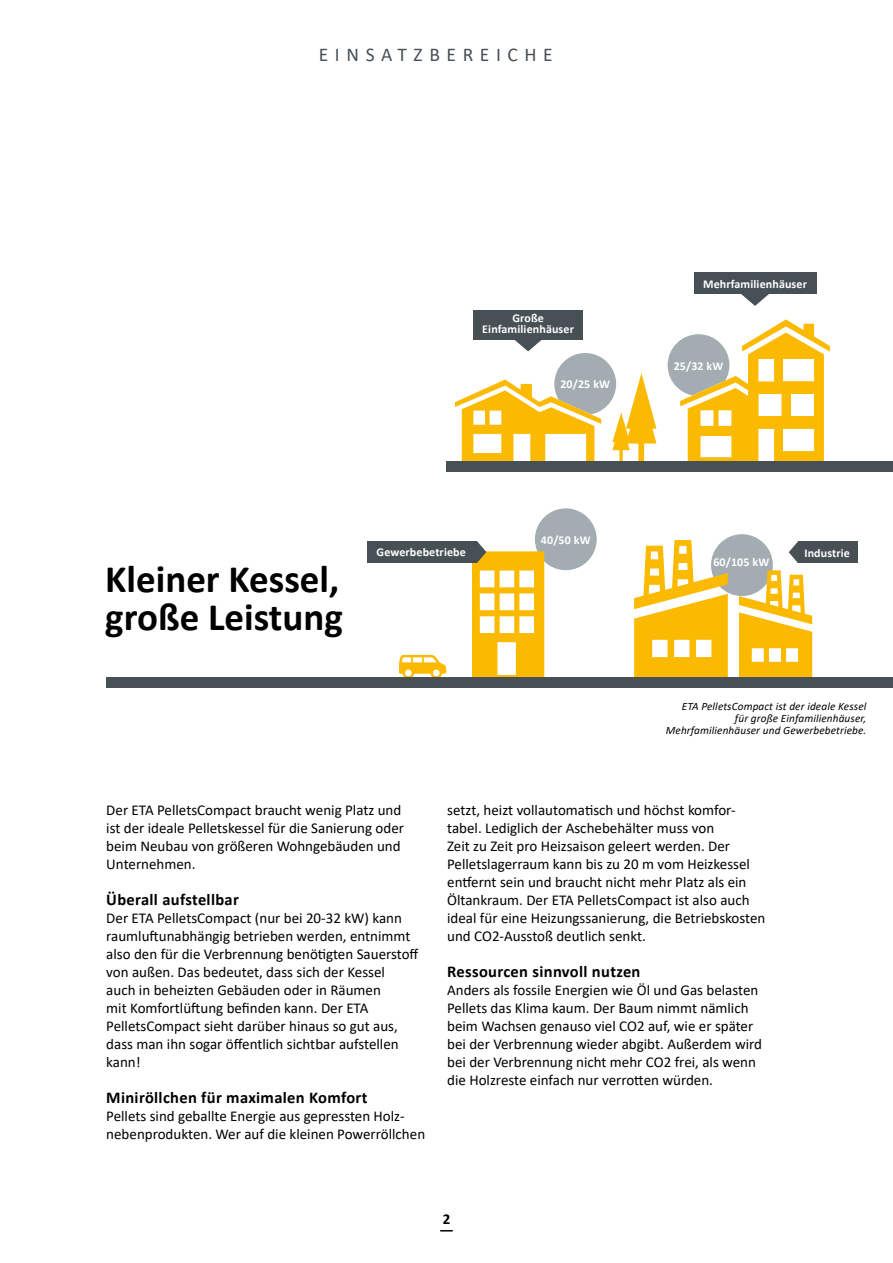
<style>
.page{position:relative;width:893px;height:1263px;background:#fff}
.page>*{position:absolute;margin:0;border:0;box-sizing:border-box;transform-origin:0 0}
.t1{font:700 39px/37.5px "Calibri";color:#000}
.t2{font:19.5px "Calibri";letter-spacing:.34em;color:#465055}
.t3{font:700 16.5px "Calibri";letter-spacing:.02em;color:#000}
.t4{font:15px/18px "Calibri";color:#000}
.t5{font:700 15px "Calibri";color:#000}
.t6{font:700 12px/10.5px "Calibri";letter-spacing:.01em;color:#fff;text-align:center}
.t7{font:italic 11.25px/12px "Calibri";letter-spacing:.01em;color:#000;text-align:right}
</style>
<div class="page">
<div style="left:535px;top:508px;width:62px;height:62px;background:#a2acb1;border-radius:50%"></div>
<div style="left:711px;top:534px;width:62px;height:62px;background:#a2acb1;border-radius:50%"></div>
<div style="left:668px;top:334px;width:61px;height:62px;background:#a2acb1;border-radius:50%"></div>
<div style="left:554px;top:353px;width:62px;height:62px;background:#a2acb1;border-radius:50%"></div>
<svg style="left:680px;top:319px;width:150px;height:142px"></svg>
<svg style="left:455px;top:379px;width:146px;height:82px"></svg>
<svg style="left:612px;top:373px;width:44px;height:88px"></svg>
<svg style="left:399px;top:655px;width:47px;height:22px"></svg>
<svg style="left:634px;top:540px;width:94px;height:137px"></svg>
<svg style="left:739px;top:570px;width:73px;height:107px"></svg>
<div style="left:446px;top:461px;width:447px;height:11px;background:#465055"></div>
<div style="left:106px;top:677px;width:787px;height:11px;background:#465055"></div>
<svg style="left:741px;top:294px;width:28px;height:12px"></svg>
<div style="left:694px;top:272px;width:122px;height:22px;background:#465055"></div>
<svg style="left:513px;top:339px;width:30px;height:12px"></svg>
<div style="left:473px;top:310px;width:110px;height:29px;background:#465055"></div>
<svg style="left:789px;top:541px;width:9px;height:22px"></svg>
<div style="left:798px;top:541px;width:60px;height:22px;background:#465055"></div>
<svg style="left:472px;top:541px;width:72px;height:136px"></svg>
<div style="left:368px;top:541px;width:109px;height:22px;background:#465055"></div>
<h2 class="t2" style="left:319px;top:48px;width:235px">EINSATZBEREICHE</h2>
<p class="t6" style="left:482px;top:313px;width:93px">Große<br>Einfamilienhäuser</p>
<p class="t6" style="left:560px;top:379px;width:51px">20/25 kW</p>
<p class="t6" style="left:703px;top:278px;width:105px">Mehrfamilienhäuser</p>
<p class="t6" style="left:674px;top:361px;width:51px">25/32 kW</p>
<h1 class="t1" style="left:105px;top:561px;width:239px">Kleiner Kessel, große Leistung</h1>
<p class="t6" style="left:377px;top:547px;width:91px">Gewerbebetriebe</p>
<p class="t6" style="left:541px;top:535px;width:51px">40/50 kW</p>
<p class="t6" style="left:713px;top:557px;width:57px">60/105 kW</p>
<p class="t6" style="left:804px;top:548px;width:47px">Industrie</p>
<p class="t7" style="left:666px;top:701px;width:202px">ETA PelletsCompact ist der ideale Kessel für große Einfamilienhäuser,<br>Mehrfamilienhäuser und Gewerbebetriebe.</p>
<p class="t4" style="left:106px;top:801px;width:299px">Der ETA PelletsCompact braucht wenig Platz und ist der ideale Pelletskessel für die Sanierung oder beim Neubau von größeren Wohngebäuden und Unternehmen.</p>
<p class="t3" style="left:106px;top:892px;width:134px">Überall aufstellbar</p>
<p class="t4" style="left:106px;top:910px;width:314px">Der ETA PelletsCompact (nur bei 20-32 kW) kann raumluftunabhängig betrieben werden, entnimmt also den für die Verbrennung benötigten Sauerstoff von außen. Das bedeutet, dass sich der Kessel<br>auch in beheizten Gebäuden oder in Räumen<br>mit Komfortlüftung befinden kann. Der ETA PelletsCompact sieht darüber hinaus so gut aus, dass man ihn sogar öffentlich sichtbar aufstellen kann!</p>
<p class="t3" style="left:106px;top:1090px;width:263px">Miniröllchen für maximalen Komfort</p>
<p class="t4" style="left:106px;top:1107px;width:320px">Pellets sind geballte Energie aus gepressten Holz‑ nebenprodukten. Wer auf die kleinen Powerröllchen</p>
<p class="t4" style="left:447px;top:801px;width:320px">setzt, heizt vollautomatisch und höchst komfor‑ tabel. Lediglich der Aschebehälter muss von<br>Zeit zu Zeit pro Heizsaison geleert werden. Der Pelletslagerraum kann bis zu 20 m vom Heizkessel entfernt sein und braucht nicht mehr Platz als ein Öltank raum. Der ETA PelletsCompact ist also auch ideal für eine Heizungssanierung, die Betriebskosten und CO2‑Ausstoß deutlich senkt.</p>
<p class="t3" style="left:447px;top:964px;width:195px">Ressourcen sinnvoll nutzen</p>
<p class="t4" style="left:447px;top:981px;width:316px">Anders als fossile Energien wie Öl und Gas belasten Pellets das Klima kaum. Der Baum nimmt nämlich beim Wachsen genauso viel CO2 auf, wie er später bei der Verbrennung wieder abgibt. Außerdem wird bei der Verbrennung nicht mehr CO2 frei, als wenn die Holzreste einfach nur verrotten würden.</p>
<p class="t5" style="left:443px;top:1212px;width:9px">2</p>
</div>
